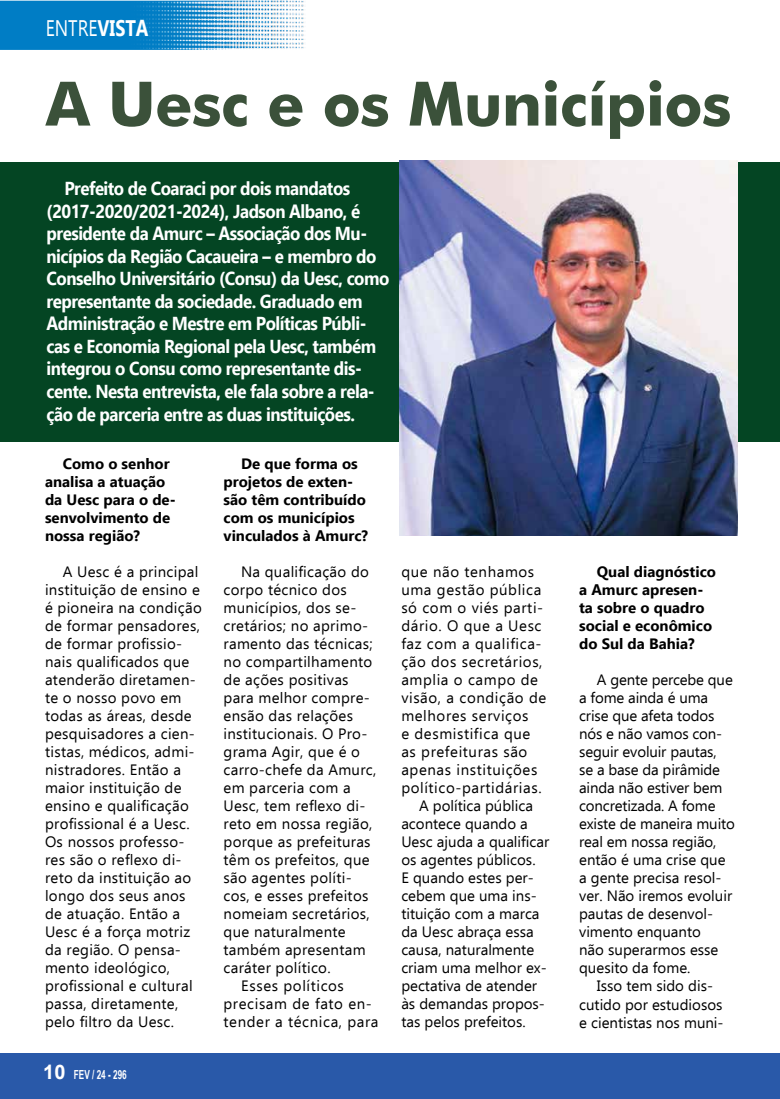
<style>
.page{position:relative;width:780px;height:1099px;background:#fff}
.page>*{position:absolute;margin:0;border:0;box-sizing:border-box;transform-origin:0 0}
.t1{font:700 61.25px "Futura BT";letter-spacing:-.01em;color:#3b513a}
.t2{font:22.5px "Ebrima";color:#fff;scale:.8 1}
.t3{font:700 18.75px/22.5px "Ebrima";letter-spacing:-.03em;color:#fff;scale:.9 1}
.t4{font:15px/18px "Ebrima";letter-spacing:.02em;color:#000}
.t5{font:15px/18px "Ebrima";letter-spacing:-.01em;color:#000}
.t6{font:15px/18px "Ebrima";color:#000;text-align:center}
.t7{font:15px "Ebrima";letter-spacing:.04em;color:#000}
.t8{font:700 15px/18px "Ebrima";color:#000}
.t9{font:700 12.5px "Arial Narrow";color:#fff;scale:.8 1}
.s1{font-weight:700}
.s2{font-family:"Arial";font-size:20px}
</style>
<div class="page">
<div style="left:0;top:1053px;width:779px;height:45px;background:#2959a9"></div>
<div style="left:1px;top:163px;width:779px;height:279px;background:#044523"></div>
<img style="left:399px;top:160px;width:338px;height:375px">
<img style="left:0;top:1px;width:304px;height:49px">
<h2 class="t2" style="left:46px;top:12px;width:130px">ENTRE<span class="s1">VISTA</span></h2>
<h1 class="t1" style="left:46px;top:67px;width:687px">A Uesc e os Municípios</h1>
<p class="t3" style="left:47px;top:176px;width:382px;text-indent:18px">Prefeito de Coaraci por dois mandatos (2017-2020/2021-2024), Jadson Albano, é presidente da Amurc – Associação dos Mu&shy;nicípios da Região Cacaueira – e membro do Conselho Universitário (Consu) da Uesc, como representante da sociedade. Graduado em Administração e Mestre em Políticas Públi&shy;cas e Economia Regional pela Uesc, também integrou o Consu como representante dis&shy;cente. Nesta entrevista, ele fala sobre a rela&shy;ção de parceria entre as duas instituições.</p>
<p class="t8" style="left:45px;top:454px;width:132px;text-indent:18px">Como o senhor analisa a atuação da Uesc para o de&shy;senvolvimento de nossa região?</p>
<p class="t4" style="left:45px;top:562px;width:158px;text-indent:18px">A Uesc é a principal instituição de ensino e é pioneira na condição de formar pensadores, de formar profissio&shy;nais qualificados que atenderão diretamen&shy;te o nosso povo em todas as áreas, desde pesquisadores a cien&shy;tistas, médicos, admi&shy;nistradores. Então a maior instituição de ensino e qualificação profissional é a Uesc.<br>Os nossos professo&shy;res são o reflexo di&shy;reto da instituição ao longo dos seus anos de atuação. Então a<br>Uesc é a força motriz da região. O pensa&shy;mento ideológico, profissional e cultural passa, diretamente, pelo filtro da Uesc.</p>
<p class="t8" style="left:223px;top:454px;width:146px;text-indent:18px">De que forma os projetos de exten&shy;são têm contribuído com os municípios vinculados à Amurc?</p>
<p class="t4" style="left:241px;top:562px;width:129px">Na qualificação do</p>
<p class="t4" style="left:223px;top:580px;width:125px">corpo técnico dos</p>
<p class="t4" style="left:223px;top:598px;width:134px">municípios, dos se-</p>
<p class="t4" style="left:223px;top:616px;width:146px">cretários; no aprimo-</p>
<p class="t4" style="left:223px;top:634px;width:151px">ramento das técnicas;</p>
<p class="t4" style="left:223px;top:652px;width:150px">no compartilhamento</p>
<p class="t4" style="left:223px;top:670px;width:127px">de ações positivas</p>
<p class="t4" style="left:223px;top:688px;width:148px">para melhor compre-</p>
<p class="t4" style="left:223px;top:706px;width:131px">ensão das relações</p>
<p class="t4" style="left:223px;top:724px;width:145px">institucionais. O Pro-</p>
<p class="t4" style="left:223px;top:742px;width:138px">grama Agir, que é o</p>
<p class="t4" style="left:223px;top:760px;width:154px">carro-chefe da Amurc,</p>
<p class="t4" style="left:223px;top:778px;width:129px">em parceria com a</p>
<p class="t4" style="left:223px;top:796px;width:143px">Uesc, tem reflexo di-</p>
<p class="t4" style="left:223px;top:814px;width:150px">reto em nossa região,</p>
<p class="t4" style="left:223px;top:832px;width:149px">porque as prefeituras</p>
<p class="t4" style="left:223px;top:850px;width:148px">têm os prefeitos, que</p>
<p class="t4" style="left:223px;top:868px;width:130px">são agentes políti-</p>
<p class="t4" style="left:223px;top:886px;width:146px">cos, e esses prefeitos</p>
<p class="t4" style="left:223px;top:904px;width:148px">nomeiam secretários,</p>
<p class="t4" style="left:223px;top:922px;width:124px">que naturalmente</p>
<p class="t4" style="left:223px;top:940px;width:143px">também apresentam</p>
<p class="t4" style="left:223px;top:958px;width:109px">caráter político.</p>
<p class="t7" style="left:241px;top:974px;width:104px">Esses políticos</p>
<p class="t7" style="left:223px;top:992px;width:150px">precisam de fato en-</p>
<p class="t7" style="left:223px;top:1010px;width:156px">tender a técnica, para</p>
<p class="t7" style="left:401px;top:560px;width:134px">que não tenhamos</p>
<p class="t7" style="left:401px;top:578px;width:141px">uma gestão pública</p>
<p class="t7" style="left:401px;top:596px;width:143px">só com o viés parti-</p>
<p class="t7" style="left:401px;top:614px;width:142px">dário. O que a Uesc</p>
<p class="t7" style="left:401px;top:632px;width:142px">faz com a qualifica-</p>
<p class="t7" style="left:401px;top:650px;width:143px">ção dos secretários,</p>
<p class="t7" style="left:401px;top:668px;width:138px">amplia o campo de</p>
<p class="t7" style="left:401px;top:686px;width:146px">visão, a condição de</p>
<p class="t7" style="left:401px;top:704px;width:129px">melhores serviços</p>
<p class="t7" style="left:401px;top:722px;width:130px">e desmistifica que</p>
<p class="t7" style="left:401px;top:740px;width:128px">as prefeituras são</p>
<p class="t7" style="left:401px;top:758px;width:138px">apenas instituições</p>
<p class="t7" style="left:401px;top:776px;width:142px">político-partidárias.</p>
<p class="t6" style="left:419px;top:796px;width:116px">A política pública</p>
<p class="t6" style="left:401px;top:814px;width:128px">acontece quando a</p>
<p class="t6" style="left:401px;top:832px;width:149px">Uesc ajuda a qualificar</p>
<p class="t6" style="left:401px;top:850px;width:136px">os agentes públicos.</p>
<p class="t6" style="left:401px;top:868px;width:134px">E quando estes per-</p>
<p class="t6" style="left:401px;top:886px;width:137px">cebem que uma ins-</p>
<p class="t6" style="left:401px;top:904px;width:140px">tituição com a marca</p>
<p class="t6" style="left:401px;top:922px;width:134px">da Uesc abraça essa</p>
<p class="t6" style="left:401px;top:940px;width:134px">causa, naturalmente</p>
<p class="t6" style="left:401px;top:958px;width:147px">criam uma melhor ex-</p>
<p class="t6" style="left:401px;top:976px;width:137px">pectativa de atender</p>
<p class="t6" style="left:401px;top:994px;width:145px">às demandas propos-</p>
<p class="t6" style="left:401px;top:1012px;width:126px">tas pelos prefeitos.</p>
<p class="t9" style="left:43px;top:1064px;width:106px"><span class="s2">10</span> FEV / 24 - 296</p>
<p class="t8" style="left:579px;top:562px;width:138px;text-indent:18px">Qual diagnóstico a Amurc apresen&shy;ta sobre o quadro social e econômico do Sul da Bahia?</p>
<p class="t5" style="left:579px;top:670px;width:157px;text-indent:18px">A gente percebe que a fome ainda é uma crise que afeta todos nós e não vamos con&shy;seguir evoluir pautas,<br>se a base da pirâmide ainda não estiver bem concretizada. A fome existe de maneira muito real em nossa região, então é uma crise que a gente precisa resol&shy;ver. Não iremos evoluir pautas de desenvol&shy;vimento enquanto<br>não superarmos esse quesito da fome.</p>
<p class="t6" style="left:579px;top:976px;width:146px">Isso tem sido dis&shy;cutido por estudiosos e cientistas nos muni-</p>
</div>
